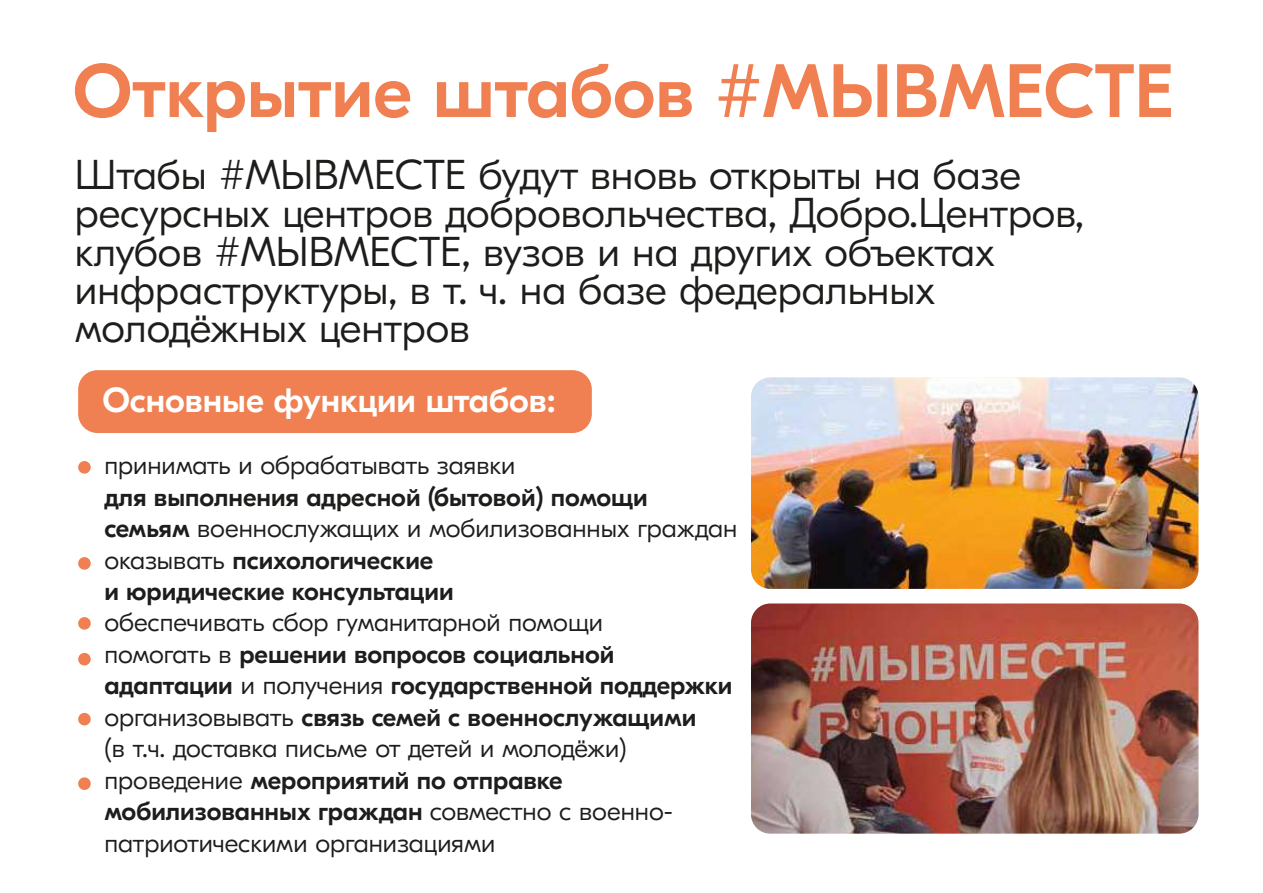
<style>
.page{position:relative;width:1263px;height:893px;background:#fff}
.page>*{position:absolute;margin:0;border:0;box-sizing:border-box;transform-origin:0 0}
.t1{font:500 75.3px "GT Eesti Display LC";color:#f08051}
.t2{font:300 41.7px/38.4px "GT Eesti Display LC";color:#1d1d1b}
.t3{font:500 34.95px "GT Eesti Display LC";color:#fff}
.t4{font:300 26.25px/31.5px "GT Eesti Display LC";color:#1d1d1b}
.t5{font:500 26.25px/31.5px "GT Eesti Display LC";color:#1d1d1b}
.s1{font-weight:300}
.s2{font-weight:500}
</style>
<div class="page">
<img style="left:751px;top:377px;width:447px;height:212px">
<img style="left:751px;top:603px;width:447px;height:231px">
<div style="left:78px;top:461px;width:13px;height:13px;background:#f08051;border-radius:50%"></div>
<div style="left:78px;top:557px;width:13px;height:13px;background:#f08051;border-radius:50%"></div>
<div style="left:78px;top:617px;width:13px;height:13px;background:#f08051;border-radius:50%"></div>
<div style="left:78px;top:653px;width:13px;height:12px;background:#f08051;border-radius:50%"></div>
<div style="left:78px;top:713px;width:13px;height:12px;background:#f08051;border-radius:50%"></div>
<div style="left:78px;top:777px;width:13px;height:13px;background:#f08051;border-radius:50%"></div>
<div style="left:78px;top:370px;width:514px;height:63px;background:#f08051;border-radius:19px"></div>
<h1 class="t1" style="left:73px;top:51px;width:1103px">Открытие штабов #МЫВМЕСТЕ</h1>
<h2 class="t2" style="left:75px;top:156px;width:1010px">Штабы #МЫВМЕСТЕ будут вновь открыты на базе ресурсных центров добровольчества, Добро.Центров, клубов #МЫВМЕСТЕ, вузов и на других объектах инфраструктуры, в т. ч. на базе федеральных молодёжных центров</h2>
<h3 class="t3" style="left:102px;top:381px;width:454px">Основные функции штабов:</h3>
<p class="t4" style="left:104px;top:450px;width:412px">принимать и обрабатывать заявки</p>
<p class="t5" style="left:104px;top:482px;width:634px">для выполнения адресной (бытовой) помощи семьям <span class="s1">военнослужащих и мобилизованных граждан оказывать</span> психологические<br>и юридические консультации</p>
<p class="t4" style="left:104px;top:607px;width:630px">обеспечивать сбор гуманитарной помощи<br>помогать в <span class="s2">решении вопросов социальной адаптации</span> и получения <span class="s2">государственной поддержки </span>организовывать <span class="s2">связь семей с военнослужащими<br></span>(в т.ч. доставка письме от детей и молодёжи) проведение <span class="s2">мероприятий по отправке мобилизованных граждан</span> совместно с военно&shy;патриотическими организациями</p>
</div>
